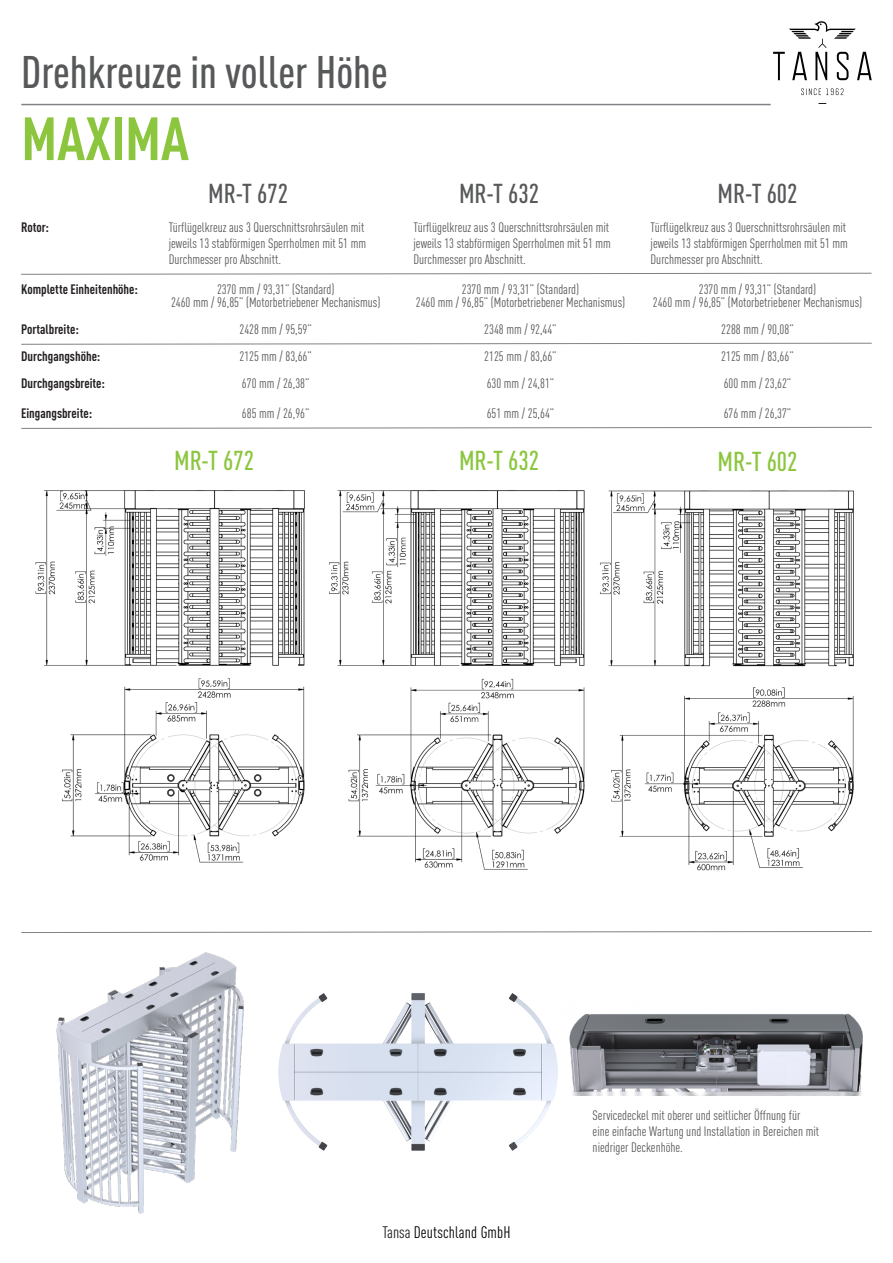
<style>
.page{position:relative;width:893px;height:1263px;background:#fff}
.page>*{position:absolute;margin:0;border:0;box-sizing:border-box;transform-origin:0 0}
.t1{font:700 condensed 60px "DIN Pro";color:#8bc63e}
.t2{font:500 condensed 45px "DIN Pro";color:#57585a}
.t3{font:500 condensed 27px "DIN Pro";color:#8bc63e}
.t4{font:500 condensed 27px "DIN Pro";color:#57585a}
.t5{font:condensed 16.5px "DIN Pro";letter-spacing:.01em;color:#010203}
.t6{font:condensed 13.5px/16.2px "DIN Pro";color:#57585a}
.t7{font:condensed 13.5px "DIN Pro";color:#585657}
.t8{font:700 condensed 13.5px "DIN Pro";color:#231f20}
.s1{color:#57585a}
.s2{color:#231f20}
</style>
<div class="page">
<hr style="left:21px;top:104px;width:750px;height:1px;background:#808285">
<img style="left:35px;top:490px;width:819px;height:381px">
<svg style="left:773px;top:21px;width:99px;height:59px"></svg>
<svg style="left:801px;top:89px;width:42px;height:6px"></svg>
<svg style="left:21px;top:273px;width:851px;height:2px"></svg>
<svg style="left:21px;top:343px;width:851px;height:2px"></svg>
<svg style="left:21px;top:427px;width:851px;height:2px"></svg>
<svg style="left:557px;top:931px;width:315px;height:2px"></svg>
<img style="left:319px;top:931px;width:238px;height:220px">
<img style="left:569px;top:1013px;width:294px;height:83px">
<img style="left:21px;top:931px;width:298px;height:283px">
<p class="t2" style="left:21px;top:39px;width:368px">Drehkreuze in voller Höhe</p>
<p class="t1" style="left:21px;top:93px;width:169px">MAXIMA</p>
<p class="t8" style="left:21px;top:217px;width:29px">Rotor:</p>
<p class="t8" style="left:21px;top:279px;width:118px">Komplette Einheitenhöhe:</p>
<p class="t8" style="left:21px;top:319px;width:59px">Portalbreite:</p>
<p class="t8" style="left:21px;top:346px;width:81px">Durchgangshöhe:</p>
<p class="t8" style="left:21px;top:373px;width:86px">Durchgangsbreite:</p>
<p class="t8" style="left:21px;top:403px;width:73px">Eingangsbreite:</p>
<p class="t4" style="left:208px;top:174px;width:82px">MR-T 672</p>
<p class="t4" style="left:459px;top:174px;width:82px">MR-T 632</p>
<p class="t4" style="left:717px;top:174px;width:82px">MR-T 602</p>
<p class="t6" style="left:169px;top:218px;width:199px">Türflügelkreuz aus 3 Querschnittsrohrsäulen mit jeweils 13 stabförmigen Sperrholmen mit 51 mm<br>Durchmesser pro Abschnitt.</p>
<p class="t6" style="left:217px;top:280px;width:119px">2370 mm / 93,31” (Standard)</p>
<p class="t7" style="left:171px;top:293px;width:211px"><span class="s1">2460 mm / 96,85” (</span>Motorbetriebener Mechanismus<span class="s1">)</span></p>
<p class="t6" style="left:239px;top:320px;width:74px">2428 mm / 95,59”</p>
<p class="t6" style="left:239px;top:347px;width:74px">2125 mm / 83,66”</p>
<p class="t6" style="left:242px;top:374px;width:69px">670 mm / 26,38”</p>
<p class="t6" style="left:242px;top:404px;width:69px">685 mm / 26,96”</p>
<p class="t6" style="left:414px;top:218px;width:199px">Türflügelkreuz aus 3 Querschnittsrohrsäulen mit jeweils 13 stabförmigen Sperrholmen mit 51 mm<br>Durchmesser pro Abschnitt.</p>
<p class="t6" style="left:462px;top:280px;width:119px">2370 mm / 93,31” (Standard)</p>
<p class="t7" style="left:416px;top:293px;width:211px"><span class="s1">2460 mm / 96,85” (</span>Motorbetriebener Mechanismus<span class="s1">)</span></p>
<p class="t6" style="left:484px;top:320px;width:74px">2348 mm / 92,44”</p>
<p class="t6" style="left:484px;top:347px;width:74px">2125 mm / 83,66”</p>
<p class="t6" style="left:487px;top:374px;width:69px">630 mm / 24,81”</p>
<p class="t6" style="left:487px;top:404px;width:69px">651 mm / 25,64”</p>
<p class="t6" style="left:651px;top:218px;width:199px">Türflügelkreuz aus 3 Querschnittsrohrsäulen mit jeweils 13 stabförmigen Sperrholmen mit 51 mm<br>Durchmesser pro Abschnitt.</p>
<p class="t6" style="left:699px;top:280px;width:119px">2370 mm / 93,31” (Standard)</p>
<p class="t7" style="left:653px;top:293px;width:211px"><span class="s1">2460 mm / 96,85” (</span>Motorbetriebener Mechanismus<span class="s1">)</span></p>
<p class="t6" style="left:721px;top:320px;width:74px">2288 mm / 90,08”</p>
<p class="t6" style="left:721px;top:347px;width:74px">2125 mm / 83,66”</p>
<p class="t6" style="left:724px;top:374px;width:69px">600 mm / 23,62”</p>
<p class="t6" style="left:724px;top:404px;width:69px">676 mm / 26,37”</p>
<p class="t3" style="left:174px;top:440px;width:82px">MR-T 672</p>
<p class="t3" style="left:459px;top:440px;width:82px">MR-T 632</p>
<p class="t3" style="left:717px;top:441px;width:82px">MR-T 602</p>
<p class="t5" style="left:382px;top:1220px;width:130px"><span class="s2">Tansa</span> Deutschland GmbH</p>
<p class="t6" style="left:593px;top:1106px;width:228px">Servicedeckel mit oberer und seitlicher Öffnung für eine einfache Wartung und Installation in Bereichen mit niedriger Deckenhöhe.</p>
</div>
